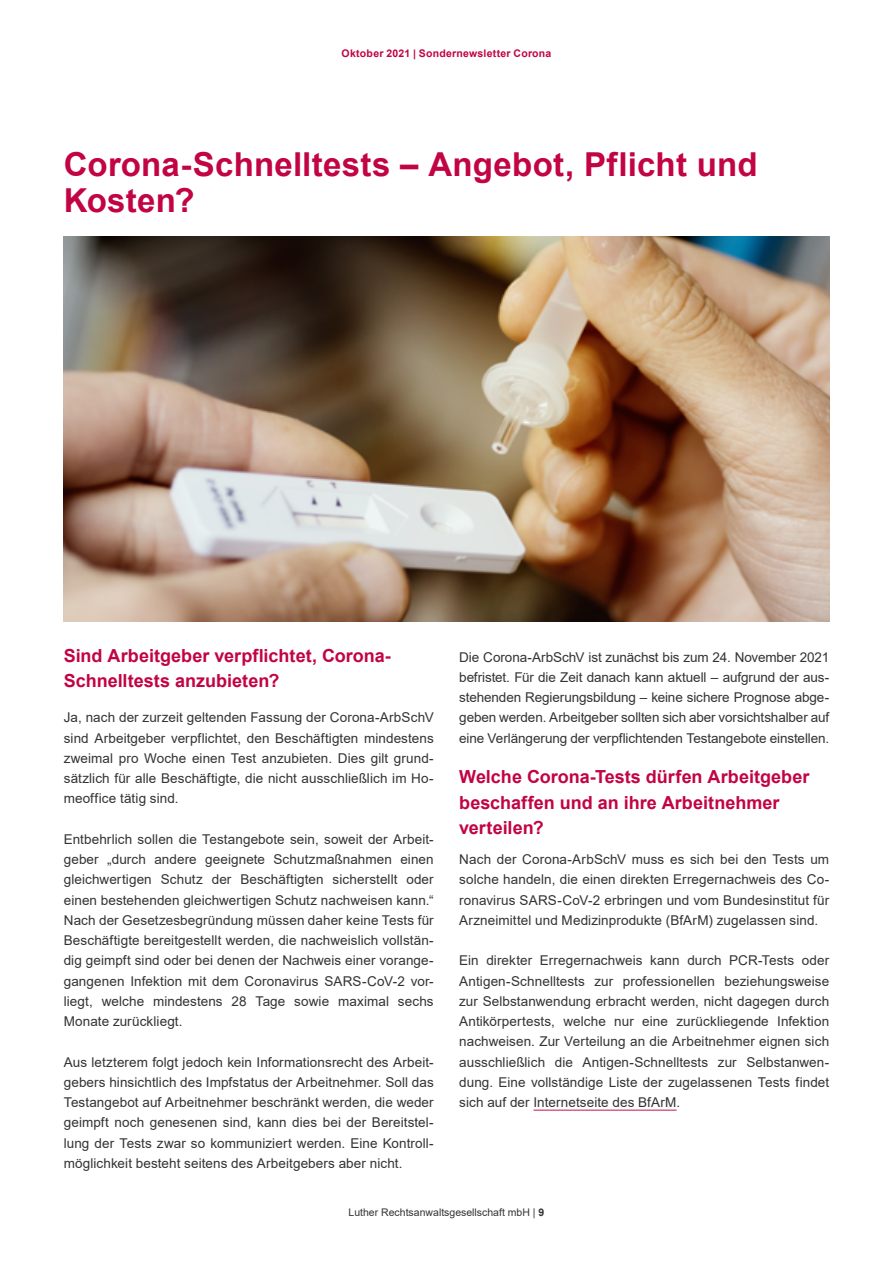
<style>
.page{position:relative;width:893px;height:1263px;background:#fff}
.page>*{position:absolute;margin:0;border:0;box-sizing:border-box;transform-origin:0 0}
.t1{font:700 33px/36px "Arial";letter-spacing:.005em;color:#c20344}
.t2{font:700 18px/25.5px "Arial";color:#c20344}
.Copy{font:13.5px/20.2px "Arial";letter-spacing:.005em;color:#333332;text-align:justify}
.t3{font:10.5px "Arial";color:#333332}
.t4{font:700 10.5px "Arial";letter-spacing:.02em;color:#c20344}
.s1{font-weight:700}
</style>
<div class="page">
<img style="left:64px;top:236px;width:765px;height:385px">
<hr style="left:533px;top:1110px;width:144px;height:1px;background:#c7114a">
<p class="t4" style="left:342px;top:46px;width:211px">Oktober 2021 | Sondernewsletter Corona</p>
<h1 class="t1" style="left:64px;top:146px;width:695px">Corona-Schnelltests – Angebot, Pflicht und<br>Kosten?</h1>
<h2 class="t2" style="left:64px;top:643px;width:329px">Sind Arbeitgeber verpflichtet, Corona-<br>Schnelltests anzubieten?</h2>
<p class="Copy" style="left:64px;top:707px;width:371px">Ja, nach der zurzeit geltenden Fassung der Corona-ArbSchV sind Arbeitgeber verpflichtet, den Beschäftigten mindestens zweimal pro Woche einen Test anzubieten. Dies gilt grund&shy;sätzlich für alle Beschäftigte, die nicht ausschließlich im Ho&shy;meoffice tätig sind.</p>
<p class="Copy" style="left:64px;top:829px;width:371px">Entbehrlich sollen die Testangebote sein, soweit der Arbeit&shy;geber „durch andere geeignete Schutzmaßnahmen einen gleichwertigen Schutz der Beschäftigten sicherstellt oder einen bestehenden gleichwertigen Schutz nachweisen kann.“ Nach der Gesetzesbegründung müssen daher keine Tests für Beschäftigte bereitgestellt werden, die nachweislich vollstän&shy;dig geimpft sind oder bei denen der Nachweis einer vorange&shy;gangenen Infektion mit dem Coronavirus SARS-CoV-2 vor&shy;liegt, welche mindestens 28 Tage sowie maximal sechs Monate zurückliegt.</p>
<p class="Copy" style="left:64px;top:1052px;width:371px">Aus letzterem folgt jedoch kein Informationsrecht des Arbeit&shy;gebers hinsichtlich des Impfstatus der Arbeitnehmer. Soll das Testangebot auf Arbeitnehmer beschränkt werden, die weder geimpft noch genesenen sind, kann dies bei der Bereitstel&shy;lung der Tests zwar so kommuniziert werden. Eine Kontroll&shy;möglichkeit besteht seitens des Arbeitgebers aber nicht.</p>
<p class="Copy" style="left:459px;top:647px;width:371px">Die Corona-ArbSchV ist zunächst bis zum 24. November 2021 befristet. Für die Zeit danach kann aktuell – aufgrund der aus&shy;stehenden Regierungsbildung – keine sichere Prognose abge&shy;geben werden. Arbeitgeber sollten sich aber vorsichtshalber auf eine Verlängerung der verpflichtenden Testangebote einstellen.</p>
<h2 class="t2" style="left:459px;top:764px;width:352px">Welche Corona-Tests dürfen Arbeitgeber beschaffen und an ihre Arbeitnehmer verteilen?</h2>
<p class="Copy" style="left:459px;top:849px;width:371px">Nach der Corona-ArbSchV muss es sich bei den Tests um solche handeln, die einen direkten Erregernachweis des Co&shy;ronavirus SARS-CoV-2 erbringen und vom Bundesinstitut für Arzneimittel und Medizinprodukte (BfArM) zugelassen sind.</p>
<p class="Copy" style="left:459px;top:950px;width:371px">Ein direkter Erregernachweis kann durch PCR-Tests oder Antigen-Schnelltests zur professionellen beziehungsweise zur Selbstanwendung erbracht werden, nicht dagegen durch Antikörpertests, welche nur eine zurückliegende Infektion nachweisen. Zur Verteilung an die Arbeitnehmer eignen sich ausschließlich die Antigen-Schnelltests zur Selbstanwen&shy;dung. Eine vollständige Liste der zugelassenen Tests findet sich auf der Internetseite des BfArM.</p>
<p class="t3" style="left:349px;top:1205px;width:197px">Luther Rechtsanwaltsgesellschaft mbH | <span class="s1">9</span></p>
</div>
